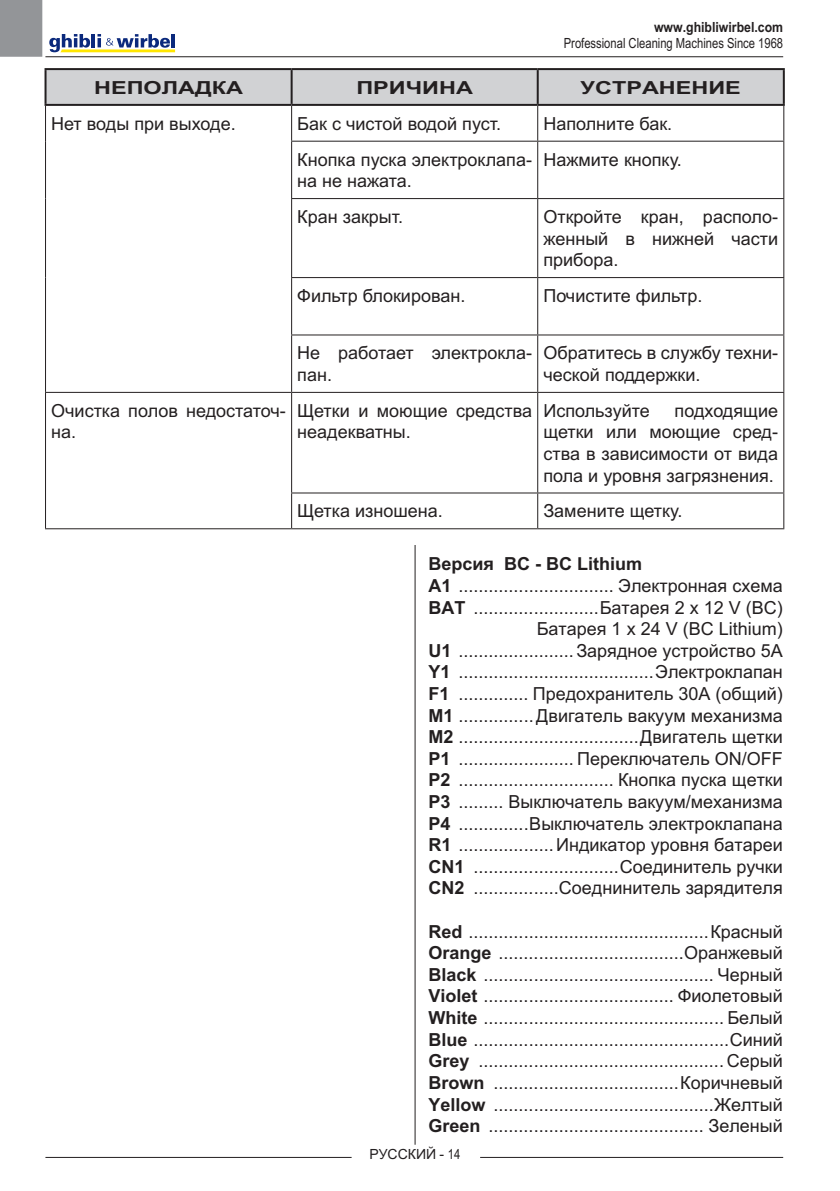
<style>
.page{position:relative;width:840px;height:1191px;background:#fff}
.page>*{position:absolute;margin:0;border:0;box-sizing:border-box;transform-origin:0 0}
.Testo{font:18px "Arial";color:#231f20}
.TESTO_NORMALE{font:18px/21.6px "Arial";color:#231f20}
.TESTO_NORMALE-2{font:700 18px "Arial";color:#231f20;scale:1.3 1}
.SOTTOTITOLO{font:700 18px "Arial";color:#231f20}
.t1{font:14px "Arial";color:#231f20;scale:.8 1}
.t2{font:700 14px "Arial Narrow";color:#231f20;scale:1.07 1}
.t3{font:14px "Arial";color:#231f20}
.s1{font-weight:700}
.s2{font-weight:700;color:#fff}
.s3{color:#fff}
</style>
<div class="page">
<hr style="left:414px;top:64px;width:1px;height:1080px;background:#231f20">
<svg style="left:49px;top:34px;width:126px;height:18px"></svg>
<hr style="left:45px;top:56px;width:737px;height:1px;background:#231f20">
<hr style="left:45px;top:1157px;width:737px;height:1px;background:#231f20">
<div style="left:351px;top:1153px;width:129px;height:8px;background:#fff"></div>
<div style="left:408px;top:61px;width:13px;height:483px;background:#fff"></div>
<div style="left:46px;top:70px;width:736px;height:34px;background:#d1d2d4"></div>
<hr style="left:44px;top:68px;width:247px;height:2px;background:#231f20">
<hr style="left:44px;top:70px;width:2px;height:34px;background:#231f20">
<hr style="left:291px;top:68px;width:246px;height:2px;background:#231f20">
<hr style="left:290px;top:70px;width:2px;height:34px;background:#231f20">
<hr style="left:537px;top:68px;width:247px;height:2px;background:#231f20">
<hr style="left:536px;top:70px;width:2px;height:34px;background:#231f20">
<hr style="left:782px;top:70px;width:2px;height:34px;background:#231f20">
<hr style="left:44px;top:104px;width:247px;height:2px;background:#231f20">
<hr style="left:291px;top:104px;width:246px;height:2px;background:#231f20">
<hr style="left:537px;top:104px;width:247px;height:2px;background:#231f20">
<hr style="left:45px;top:106px;width:1px;height:35px;background:#231f20">
<hr style="left:291px;top:106px;width:1px;height:35px;background:#231f20">
<hr style="left:537px;top:106px;width:1px;height:35px;background:#231f20">
<hr style="left:783px;top:106px;width:1px;height:35px;background:#231f20">
<hr style="left:45px;top:141px;width:1px;height:58px;background:#231f20">
<hr style="left:291px;top:141px;width:246px;height:1px;background:#231f20">
<hr style="left:291px;top:142px;width:1px;height:56px;background:#231f20">
<hr style="left:537px;top:141px;width:247px;height:1px;background:#231f20">
<hr style="left:537px;top:142px;width:1px;height:56px;background:#231f20">
<hr style="left:783px;top:142px;width:1px;height:56px;background:#231f20">
<hr style="left:45px;top:199px;width:1px;height:79px;background:#231f20">
<hr style="left:291px;top:198px;width:246px;height:1px;background:#231f20">
<hr style="left:291px;top:199px;width:1px;height:78px;background:#231f20">
<hr style="left:537px;top:198px;width:247px;height:1px;background:#231f20">
<hr style="left:537px;top:199px;width:1px;height:78px;background:#231f20">
<hr style="left:783px;top:199px;width:1px;height:78px;background:#231f20">
<hr style="left:45px;top:278px;width:1px;height:57px;background:#231f20">
<hr style="left:291px;top:277px;width:246px;height:1px;background:#231f20">
<hr style="left:291px;top:278px;width:1px;height:56px;background:#231f20">
<hr style="left:537px;top:277px;width:247px;height:1px;background:#231f20">
<hr style="left:537px;top:278px;width:1px;height:56px;background:#231f20">
<hr style="left:783px;top:278px;width:1px;height:56px;background:#231f20">
<hr style="left:45px;top:335px;width:1px;height:57px;background:#231f20">
<hr style="left:291px;top:334px;width:246px;height:1px;background:#231f20">
<hr style="left:291px;top:335px;width:1px;height:57px;background:#231f20">
<hr style="left:537px;top:334px;width:247px;height:1px;background:#231f20">
<hr style="left:537px;top:335px;width:1px;height:57px;background:#231f20">
<hr style="left:783px;top:335px;width:1px;height:57px;background:#231f20">
<hr style="left:45px;top:392px;width:246px;height:1px;background:#231f20">
<hr style="left:45px;top:393px;width:1px;height:100px;background:#231f20">
<hr style="left:291px;top:392px;width:246px;height:1px;background:#231f20">
<hr style="left:291px;top:393px;width:1px;height:99px;background:#231f20">
<hr style="left:537px;top:392px;width:247px;height:1px;background:#231f20">
<hr style="left:537px;top:393px;width:1px;height:99px;background:#231f20">
<hr style="left:783px;top:393px;width:1px;height:99px;background:#231f20">
<hr style="left:45px;top:493px;width:1px;height:35px;background:#231f20">
<hr style="left:291px;top:492px;width:246px;height:1px;background:#231f20">
<hr style="left:291px;top:493px;width:1px;height:35px;background:#231f20">
<hr style="left:537px;top:492px;width:247px;height:1px;background:#231f20">
<hr style="left:537px;top:493px;width:1px;height:35px;background:#231f20">
<hr style="left:783px;top:493px;width:1px;height:35px;background:#231f20">
<hr style="left:45px;top:528px;width:246px;height:1px;background:#231f20">
<hr style="left:291px;top:528px;width:246px;height:1px;background:#231f20">
<hr style="left:537px;top:528px;width:247px;height:1px;background:#231f20">
<div style="left:0;top:0;width:42px;height:57px;background:#939598"></div>
<p class="t2" style="left:653px;top:17px;width:122px">www.ghibliwirbel.com</p>
<p class="t1" style="left:563px;top:34px;width:275px">Professional Cleaning Machines Since 1968</p>
<p class="TESTO_NORMALE-2" style="left:94px;top:75px;width:116px">НЕПОЛАДКА</p>
<p class="TESTO_NORMALE-2" style="left:356px;top:75px;width:91px">ПРИЧИНА</p>
<p class="TESTO_NORMALE-2" style="left:580px;top:75px;width:125px">УСТРАНЕНИЕ</p>
<p class="TESTO_NORMALE" style="left:51px;top:113px;width:186px">Нет воды при выходе.</p>
<p class="TESTO_NORMALE" style="left:297px;top:113px;width:205px">Бак с чистой водой пуст.</p>
<p class="TESTO_NORMALE" style="left:543px;top:113px;width:130px">Наполните бак.</p>
<p class="TESTO_NORMALE" style="left:297px;top:149px;width:236px">Кнопка пуска электроклапа&shy;на не нажата.</p>
<p class="TESTO_NORMALE" style="left:543px;top:149px;width:140px">Нажмите кнопку.</p>
<p class="TESTO_NORMALE" style="left:297px;top:206px;width:107px">Кран закрыт.</p>
<p class="TESTO_NORMALE" style="left:543px;top:206px;width:236px;text-align:justify">Откройте кран, располо&shy;женный в нижней части прибора.</p>
<p class="TESTO_NORMALE" style="left:297px;top:285px;width:169px">Фильтр блокирован.</p>
<p class="TESTO_NORMALE" style="left:543px;top:285px;width:160px">Почистите фильтр.</p>
<p class="TESTO_NORMALE" style="left:297px;top:342px;width:236px">Не работает электрокла&shy;пан.</p>
<p class="TESTO_NORMALE" style="left:543px;top:342px;width:236px">Обратитесь в службу техни&shy;ческой поддержки.</p>
<p class="TESTO_NORMALE" style="left:51px;top:400px;width:236px">Очистка полов недостаточ&shy;на.</p>
<p class="TESTO_NORMALE" style="left:297px;top:400px;width:236px">Щетки и моющие средства неадекватны.</p>
<p class="TESTO_NORMALE" style="left:543px;top:400px;width:108px">Используйте</p>
<p class="TESTO_NORMALE" style="left:543px;top:400px;width:236px;text-align:justify;text-indent:131px">подходящие щетки или моющие сред&shy;ства в зависимости от вида пола и уровня загрязнения.</p>
<p class="TESTO_NORMALE" style="left:297px;top:500px;width:147px">Щетка изношена.</p>
<p class="TESTO_NORMALE" style="left:543px;top:500px;width:140px">Замените щетку.</p>
<p class="SOTTOTITOLO" style="left:428px;top:552px;width:215px">Версия BC - BC Lithium</p>
<p class="Testo" style="left:428px;top:574px;width:355px"><span class="s1">A1</span> ............................... Электронная схема</p>
<p class="Testo" style="left:428px;top:595px;width:355px"><span class="s1">BAT</span> .........................Батарея 2 x 12 V (BC)</p>
<p class="Testo" style="left:428px;top:617px;width:355px"><span class="s2">BAT</span> <span class="s3">............</span> Батарея 1 x 24 V (BC Lithium)</p>
<p class="Testo" style="left:428px;top:638px;width:355px"><span class="s1">U1</span> .......................Зарядное устройство 5A</p>
<p class="Testo" style="left:428px;top:660px;width:355px"><span class="s1">Y1</span> .......................................Электроклапан</p>
<p class="Testo" style="left:428px;top:682px;width:355px"><span class="s1">F1</span> .............. Предохранитель 30A (общий)</p>
<p class="Testo" style="left:428px;top:703px;width:356px"><span class="s1">M1</span> ...............Двигатель вакуум механизма</p>
<p class="Testo" style="left:428px;top:725px;width:356px"><span class="s1">M2</span> ....................................Двигатель щетки</p>
<p class="Testo" style="left:428px;top:746px;width:355px"><span class="s1">P1</span> ....................... Переключатель ON/OFF</p>
<p class="Testo" style="left:428px;top:768px;width:356px"><span class="s1">P2</span> ............................... Кнопка пуска щетки</p>
<p class="Testo" style="left:428px;top:790px;width:356px"><span class="s1">P3</span> ......... Выключатель вакуум/механизма</p>
<p class="Testo" style="left:428px;top:811px;width:355px"><span class="s1">P4</span> ..............Выключатель электроклапана</p>
<p class="Testo" style="left:428px;top:833px;width:356px"><span class="s1">R1</span> ...................Индикатор уровня батареи</p>
<p class="Testo" style="left:428px;top:854px;width:355px"><span class="s1">CN1</span> .............................Соединитель ручки</p>
<p class="Testo" style="left:428px;top:876px;width:355px"><span class="s1">CN2</span> .................Соеднинитель зарядителя</p>
<p class="Testo" style="left:428px;top:919px;width:356px"><span class="s1">Red</span> ................................................Красный</p>
<p class="Testo" style="left:428px;top:941px;width:355px"><span class="s1">Orange</span> .....................................Оранжевый</p>
<p class="Testo" style="left:428px;top:962px;width:356px"><span class="s1">Black</span> .............................................. Черный</p>
<p class="Testo" style="left:428px;top:984px;width:355px"><span class="s1">Violet</span> ...................................... Фиолетовый</p>
<p class="Testo" style="left:428px;top:1006px;width:355px"><span class="s1">White</span> ................................................ Белый</p>
<p class="Testo" style="left:428px;top:1027px;width:356px"><span class="s1">Blue</span> ...................................................Синий</p>
<p class="Testo" style="left:428px;top:1049px;width:356px"><span class="s1">Grey</span> ................................................. Серый</p>
<p class="Testo" style="left:428px;top:1070px;width:356px"><span class="s1">Brown</span> .....................................Коричневый</p>
<p class="Testo" style="left:428px;top:1092px;width:355px"><span class="s1">Yellow</span> ............................................Желтый</p>
<p class="Testo" style="left:428px;top:1114px;width:355px"><span class="s1">Green</span> ........................................... Зеленый</p>
<p class="t3" style="left:369px;top:1144px;width:92px">РУССКИЙ - 14</p>
</div>
